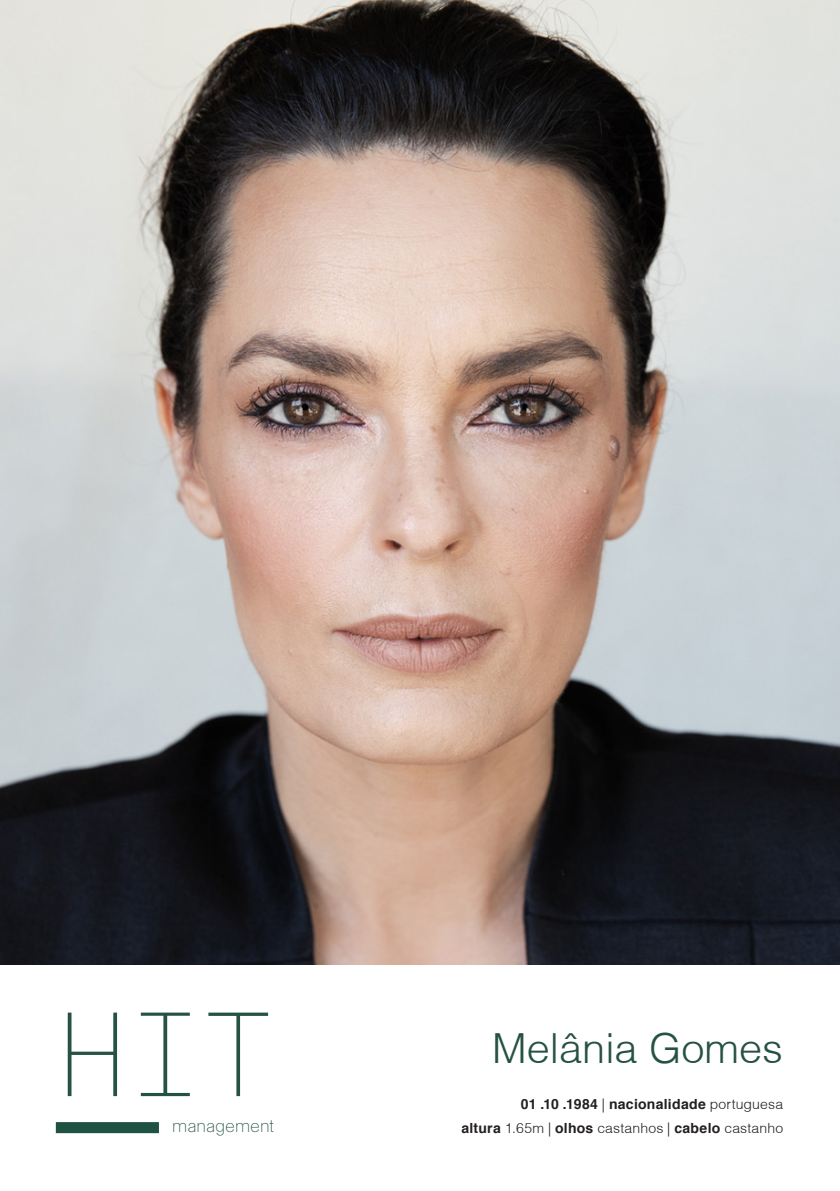
<style>
.page{position:relative;width:840px;height:1191px;background:#fff}
.page>*{position:absolute;margin:0;border:0;box-sizing:border-box;transform-origin:0 0}
.t1{font:200 117.6px "GT America Mono";color:#265243}
.t2{font:300 41.4px "Helvetica";color:#265243}
.t3{font:100 18px "Basel";color:#205244}
.t4{font:300 14px "Helvetica";letter-spacing:.015em;color:#231f20}
.t5{font:700 14px "Helvetica";letter-spacing:.02em;color:#231f20}
.s1{font-weight:300}
.s2{font-weight:700}
</style>
<div class="page">
<div style="left:56px;top:1122px;width:103px;height:11px;background:#205244"></div>
<img style="left:0;top:0;width:839px;height:964px">
<p class="t1" style="left:56px;top:988px;width:220px">HIT</p>
<p class="t3" style="left:172px;top:1114px;width:103px">management</p>
<p class="t2" style="left:492px;top:1023px;width:292px">Melânia Gomes</p>
<p class="t5" style="left:520px;top:1095px;width:264px">01 .10 .1984 <span class="s1">|</span> nacionalidade <span class="s1">portuguesa</span></p>
<p class="t4" style="left:461px;top:1119px;width:323px"><span class="s2">altura</span> 1.65m | <span class="s2">olhos</span> castanhos | <span class="s2">cabelo</span> castanho</p>
</div>
